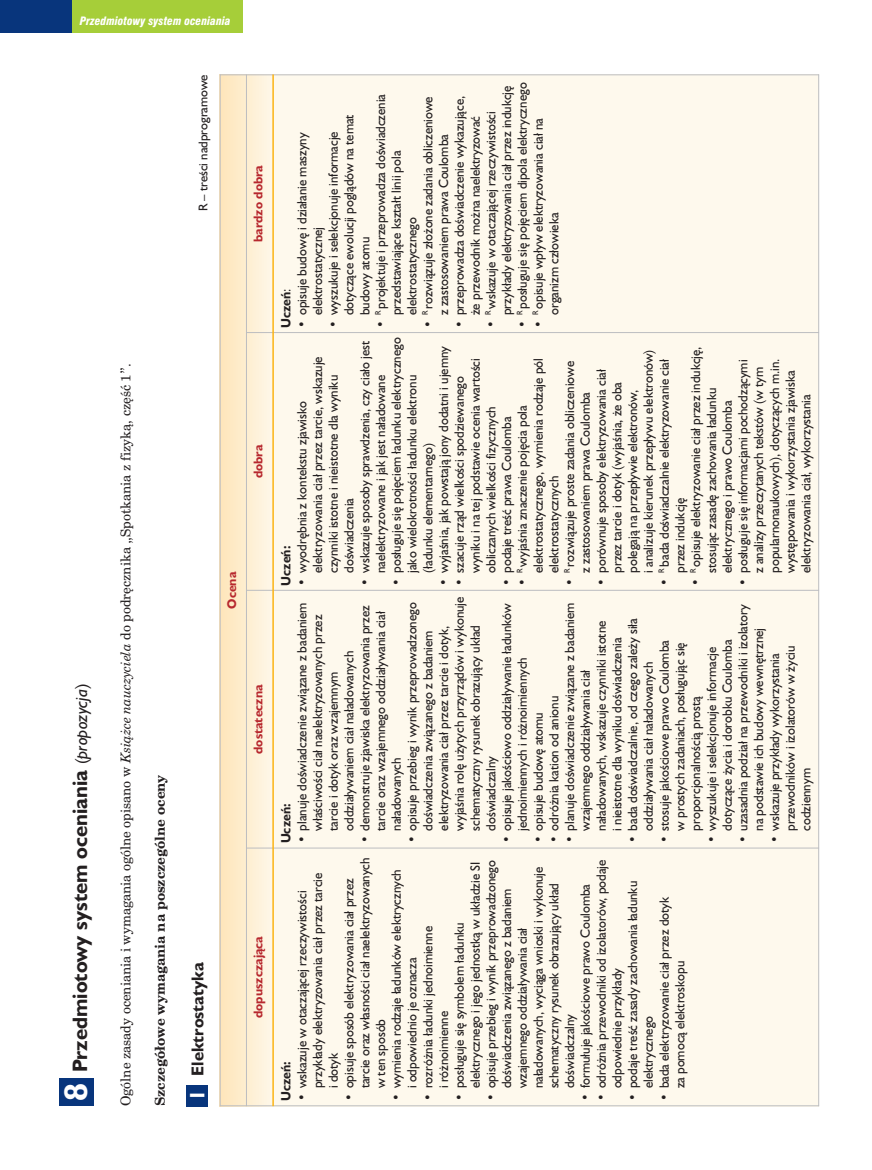
<style>
.page{position:relative;width:872px;height:1170px;background:#fff}
.page>*{position:absolute;margin:0;border:0;box-sizing:border-box;transform-origin:0 0}
.t1{font:700 33px "Humanist 521 PL";color:#fff}
.t2{font:700 21px "Humanist 521 PL";color:#231f20}
.t3{font:700 21px "Humanist 521 PL";color:#fff}
.t4{font:700 17.25px "Humanist 521 PL";color:#231f20}
.t5{font:13.5px/15.8px "Humanist 521 PL";color:#231f20;scale:.95 1}
.t6{font:13.5px "Century Schoolbook PL";color:#231f20}
.t7{font:700 13.5px "Century Schoolbook PL";color:#231f20}
.t8{font:700 13.5px "Humanist 521 PL";color:#231f20;scale:.95 1}
.t9{font:700 12.75px "Humanist 521 PL";color:#b7282e}
.t10{font:12.75px "Humanist 521 PL";color:#231f20}
.t11{font:italic 900 condensed 11.25px "Swiss 721 PL";color:#fff}
.s1{font-style:italic}
.s2{font-weight:400;font-size:17.25px}
.s3{font-weight:400;font-style:italic;font-size:17.25px}
.s4{font-weight:400}
</style>
<div class="page">
<div style="left:0;top:0;width:78px;height:33px;background:#08357c"></div>
<div style="left:72px;top:0;width:171px;height:33px;background:#a6ce39"></div>
<div style="left:59px;top:1078px;width:35px;height:28px;background:#08357c"></div>
<div style="left:187px;top:1084px;width:21px;height:22px;background:#08357c"></div>
<svg style="left:221px;top:75px;width:51px;height:1030px;background:#fdeed0"></svg>
<div style="left:273px;top:848px;width:546px;height:258px;background:#fef9ed"></div>
<div style="left:273px;top:590px;width:546px;height:258px;background:#fef9ed"></div>
<div style="left:273px;top:332px;width:546px;height:258px;background:#fef9ed"></div>
<div style="left:273px;top:74px;width:546px;height:258px;background:#fef9ed"></div>
<hr style="left:220px;top:1105px;width:599px;height:1px;background:#bcbdc0">
<hr style="left:246px;top:847px;width:573px;height:1px;background:#bcbdc0">
<hr style="left:246px;top:590px;width:573px;height:1px;background:#bcbdc0">
<hr style="left:246px;top:332px;width:573px;height:1px;background:#bcbdc0">
<hr style="left:220px;top:74px;width:599px;height:1px;background:#bcbdc0">
<hr style="left:220px;top:74px;width:1px;height:1032px;background:#bcbdc0">
<hr style="left:246px;top:74px;width:1px;height:1032px;background:#bcbdc0">
<hr style="left:272px;top:74px;width:2px;height:1032px;background:#fbb416">
<hr style="left:818px;top:74px;width:1px;height:1032px;background:#bcbdc0">
<p class="t11" style="left:80px;top:16px;width:152px">Przedmiotowy system oceniania</p>
<p class="t10" style="left:199px;top:211px;width:138px;rotate:-90deg">R – treÊci nadprogramowe</p>
<p class="t6" style="left:121px;top:1106px;width:744px;rotate:-90deg">Ogólne zasady oceniania i wymagania ogólne opisano w <span class="s1">Ksià˝ce nauczyciela</span> do podr´cznika „Spotkania z fizykà, cz´Êç 1”.</p>
<h2 class="t2" style="left:73px;top:1071px;width:390px;rotate:-90deg">Przedmiotowy system oceniania <span class="s2">(</span><span class="s3">propozycja</span><span class="s2">)</span></h2>
<p class="t7" style="left:155px;top:1106px;width:333px;rotate:-90deg">Szczegółowe wymagania na poszczególne oceny</p>
<p class="t4" style="left:192px;top:1075px;width:115px;rotate:-90deg">Elektrostatyka</p>
<h1 class="t1" style="left:65px;top:1101px;width:19px;rotate:-90deg">8</h1>
<h2 class="t3" style="left:190px;top:1101px;width:13px;rotate:-90deg">1</h2>
<p class="t9" style="left:227px;top:608px;width:38px;rotate:-90deg">Ocena</p>
<p class="t9" style="left:254px;top:242px;width:79px;rotate:-90deg">bardzo dobra</p>
<p class="t9" style="left:254px;top:478px;width:35px;rotate:-90deg">dobra</p>
<p class="t9" style="left:254px;top:753px;width:71px;rotate:-90deg">dostateczna</p>
<p class="t9" style="left:254px;top:1017px;width:83px;rotate:-90deg">dopuszczajàca</p>
<p class="t5" style="left:374px;top:315px;width:234px;text-indent:-13px;rotate:-90deg">• <sup>R</sup> projektuje i przeprowadza doÊwiadczenia przedstawiajàce kształt linii pola elektrostatycznego</p>
<p class="t5" style="left:421px;top:315px;width:232px;text-indent:-13px;rotate:-90deg">• <sup>R</sup> rozwiàzuje zło˝one zadania obliczeniowe z zastosowaniem prawa Coulomba</p>
<p class="t5" style="left:453px;top:328px;width:246px;text-align:center;rotate:-90deg">• przeprowadza doÊwiadczenie wykazujàce, ˝e przewodnik mo˝na naelektryzowaç</p>
<p class="t5" style="left:484px;top:315px;width:243px;text-indent:-13px;rotate:-90deg">• <sup>R</sup> wskazuje w otaczajàcej rzeczywistoÊci przykłady elektryzowania ciał przez indukcj´</p>
<p class="t5" style="left:516px;top:328px;width:260px;rotate:-90deg">• <sup>R</sup> posługuje si´ poj´ciem dipola elektrycznego</p>
<p class="t5" style="left:327px;top:315px;width:213px;text-indent:-13px;rotate:-90deg">• wyszukuje i selekcjonuje informacje dotyczàce ewolucji poglàdów na temat budowy atomu</p>
<p class="t5" style="left:532px;top:315px;width:209px;text-indent:-13px;rotate:-90deg">• <sup>R</sup> opisuje wpływ elektryzowania ciał na organizm człowieka</p>
<p class="t5" style="left:295px;top:315px;width:194px;text-indent:-13px;rotate:-90deg">• opisuje budow´ i działanie maszyny elektrostatycznej</p>
<p class="t8" style="left:281px;top:328px;width:43px;rotate:-90deg">Uczeƒ<span class="s4">:</span></p>
<p class="t5" style="left:358px;top:573px;width:246px;text-indent:-13px;rotate:-90deg">• wskazuje sposoby sprawdzenia, czy ciało jest naelektryzowane i jak jest naładowane</p>
<p class="t5" style="left:390px;top:573px;width:249px;text-indent:-13px;rotate:-90deg">• posługuje si´ poj´ciem ładunku elektrycznego jako wielokrotnoÊci ładunku elektronu (ładunku elementarnego)</p>
<p class="t5" style="left:437px;top:585px;width:253px;rotate:-90deg">• wyjaÊnia, jak powstajà jony dodatni i ujemny</p>
<p class="t5" style="left:516px;top:573px;width:227px;text-indent:-13px;rotate:-90deg">• <sup>R</sup> wyjaÊnia znaczenie poj´cia pola elektrostatycznego, wymienia rodzaje pól elektrostatycznych</p>
<p class="t5" style="left:563px;top:573px;width:224px;text-indent:-13px;rotate:-90deg">• <sup>R</sup> rozwiàzuje proste zadania obliczeniowe z zastosowaniem prawa Coulomba</p>
<p class="t5" style="left:595px;top:573px;width:236px;text-indent:-13px;rotate:-90deg">• porównuje sposoby elektryzowania ciał przez tarcie i dotyk (wyjaÊnia, ˝e oba polegajà na przepływie elektronów,<br>i analizuje kierunek przepływu elektronów)</p>
<p class="t5" style="left:658px;top:573px;width:226px;text-indent:-13px;rotate:-90deg">• <sup>R</sup> bada doÊwiadczalnie elektryzowanie ciał przez indukcj´</p>
<p class="t5" style="left:689px;top:573px;width:240px;text-indent:-13px;rotate:-90deg">• <sup>R</sup> opisuje elektryzowanie ciał przez indukcj´, stosujàc zasad´ zachowania ładunku elektrycznego i prawo Coulomba</p>
<p class="t5" style="left:736px;top:573px;width:227px;text-indent:-13px;rotate:-90deg">• posługuje si´ informacjami pochodzàcymi z analizy przeczytanych tekstów (w tym popularnonaukowych), dotyczàcych m.in. wyst´powania i wykorzystania zjawiska elektryzowania ciał, wykorzystania</p>
<p class="t5" style="left:295px;top:573px;width:229px;text-indent:-13px;rotate:-90deg">• wyodr´bnia z kontekstu zjawisko elektryzowania ciał przez tarcie, wskazuje czynniki istotne i nieistotne dla wyniku doÊwiadczenia</p>
<p class="t5" style="left:453px;top:573px;width:227px;text-indent:-13px;rotate:-90deg">• szacuje rzàd wielkoÊci spodziewanego wyniku i na tej podstawie ocenia wartoÊci obliczanych wielkoÊci fizycznych</p>
<p class="t5" style="left:500px;top:585px;width:179px;rotate:-90deg">• podaje treÊç prawa Coulomba</p>
<p class="t8" style="left:281px;top:585px;width:43px;rotate:-90deg">Uczeƒ:</p>
<p class="t5" style="left:295px;top:830px;width:241px;text-indent:-13px;rotate:-90deg">• planuje doÊwiadczenie zwiàzane z badaniem właÊciwoÊci ciał naelektryzowanych przez tarcie i dotyk oraz wzajemnym oddziaływaniem ciał naładowanych</p>
<p class="t5" style="left:358px;top:830px;width:238px;text-indent:-13px;rotate:-90deg">• demonstruje zjawiska elektryzowania przez tarcie oraz wzajemnego oddziaływania ciał naładowanych</p>
<p class="t5" style="left:406px;top:830px;width:248px;text-indent:-13px;rotate:-90deg">• opisuje przebieg i wynik przeprowadzonego doÊwiadczenia zwiàzanego z badaniem elektryzowania ciał przez tarcie i dotyk, wyjaÊnia rol´ u˝ytych przyrzàdów i wykonuje schematyczny rysunek obrazujàcy układ doÊwiadczalny</p>
<p class="t5" style="left:500px;top:830px;width:241px;text-indent:-13px;rotate:-90deg">• opisuje jakoÊciowo oddziaływanie ładunków jednoimiennych i ró˝noimiennych</p>
<p class="t5" style="left:563px;top:830px;width:241px;text-indent:-13px;rotate:-90deg">• planuje doÊwiadczenie zwiàzane z badaniem wzajemnego oddziaływania ciał naładowanych, wskazuje czynniki istotne<br>i nieistotne dla wyniku doÊwiadczenia</p>
<p class="t5" style="left:736px;top:830px;width:239px;text-indent:-13px;rotate:-90deg">• uzasadnia podział na przewodniki i izolatory na podstawie ich budowy wewn´trznej</p>
<p class="t5" style="left:626px;top:830px;width:225px;text-indent:-13px;rotate:-90deg">• bada doÊwiadczalnie, od czego zale˝y siła oddziaływania ciał naładowanych</p>
<p class="t5" style="left:658px;top:830px;width:202px;text-indent:-13px;rotate:-90deg">• stosuje jakoÊciowe prawo Coulomba w prostych zadaniach, posługujàc si´ proporcjonalnoÊcià prostà</p>
<p class="t5" style="left:705px;top:830px;width:203px;text-indent:-13px;rotate:-90deg">• wyszukuje i selekcjonuje informacje dotyczàce ˝ycia i dorobku Coulomba</p>
<p class="t5" style="left:768px;top:830px;width:196px;text-indent:-13px;rotate:-90deg">• wskazuje przykłady wykorzystania przewodników i izolatorów w ˝yciu codziennym</p>
<p class="t5" style="left:547px;top:843px;width:157px;rotate:-90deg">• odró˝nia kation od anionu</p>
<p class="t5" style="left:532px;top:843px;width:139px;rotate:-90deg">• opisuje budow´ atomu</p>
<p class="t8" style="left:281px;top:843px;width:43px;rotate:-90deg">Uczeƒ:</p>
<p class="t5" style="left:343px;top:1088px;width:244px;text-indent:-13px;rotate:-90deg">• opisuje sposób elektryzowania ciał przez tarcie oraz własnoÊci ciał naelektryzowanych w ten sposób</p>
<p class="t5" style="left:390px;top:1088px;width:232px;text-indent:-13px;rotate:-90deg">• wymienia rodzaje ładunków elektrycznych i odpowiednio je oznacza</p>
<p class="t5" style="left:595px;top:1088px;width:242px;text-indent:-13px;rotate:-90deg">• odró˝nia przewodniki od izolatorów, podaje odpowiednie przykłady</p>
<p class="t5" style="left:453px;top:1088px;width:240px;text-indent:-13px;rotate:-90deg">• posługuje si´ symbolem ładunku elektrycznego i jego jednostkà w układzie SI</p>
<p class="t5" style="left:484px;top:1088px;width:242px;text-indent:-13px;rotate:-90deg">• opisuje przebieg i wynik przeprowadzonego doÊwiadczenia zwiàzanego z badaniem wzajemnego oddziaływania ciał naładowanych, wyciàga wnioski i wykonuje schematyczny rysunek obrazujàcy układ doÊwiadczalny</p>
<p class="t5" style="left:295px;top:1088px;width:229px;text-indent:-13px;rotate:-90deg">• wskazuje w otaczajàcej rzeczywistoÊci przykłady elektryzowania ciał przez tarcie i dotyk</p>
<p class="t5" style="left:626px;top:1088px;width:220px;text-indent:-13px;rotate:-90deg">• podaje treÊç zasady zachowania ładunku elektrycznego</p>
<p class="t5" style="left:579px;top:1101px;width:230px;rotate:-90deg">• formułuje jakoÊciowe prawo Coulomba</p>
<p class="t5" style="left:658px;top:1088px;width:203px;text-indent:-13px;rotate:-90deg">• bada elektryzowanie ciał przez dotyk za pomocà elektroskopu</p>
<p class="t5" style="left:421px;top:1088px;width:172px;text-indent:-13px;rotate:-90deg">• rozró˝nia ładunki jednoimienne i ró˝noimienne</p>
<p class="t8" style="left:281px;top:1101px;width:43px;rotate:-90deg">Uczeƒ:</p>
</div>
